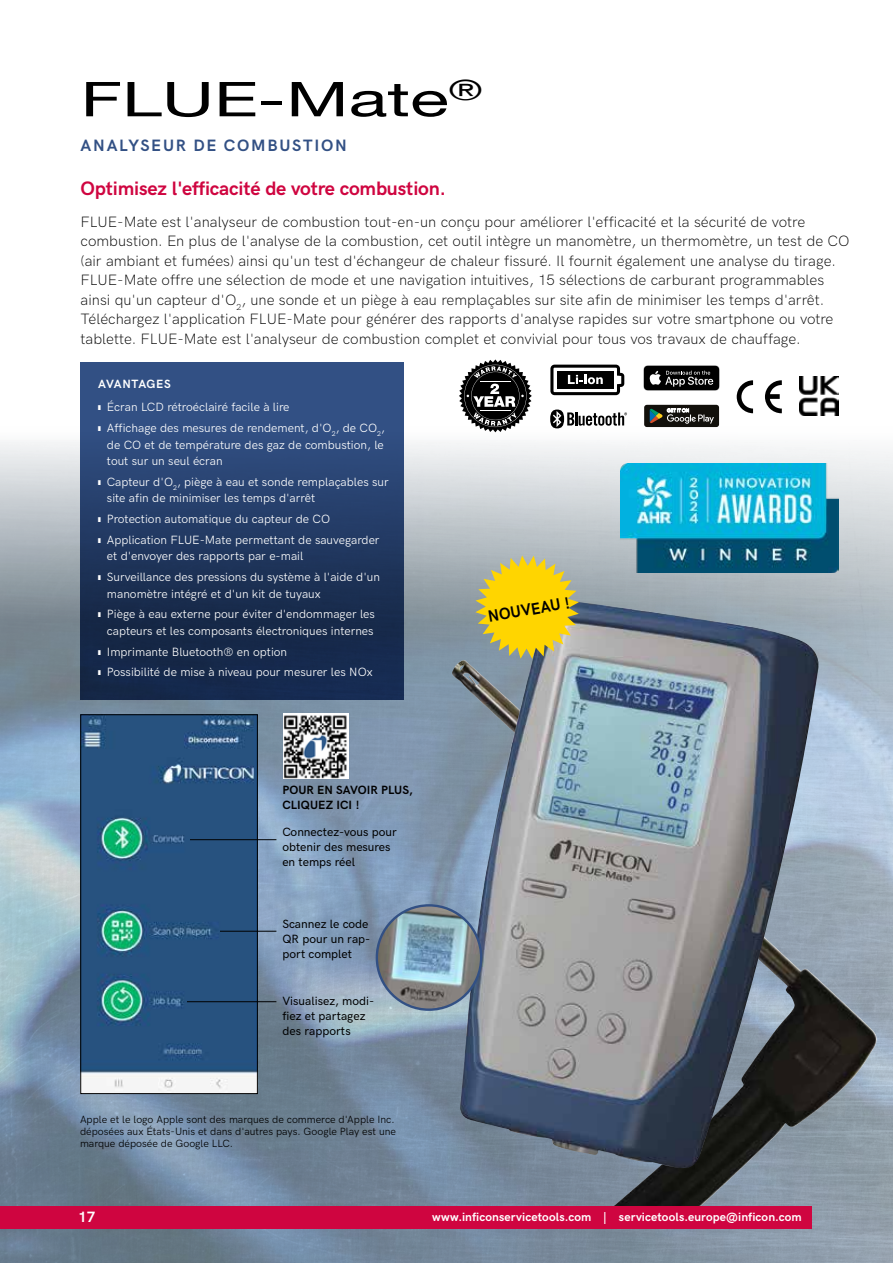
<style>
.page{position:relative;width:893px;height:1263px;background:#fff}
.page>*{position:absolute;margin:0;border:0;box-sizing:border-box;transform-origin:0 0}
.t1{font:48px "Helvetica Neue";color:#000;scale:1.5 1}
.t2{font:700 19.5px "HK Grotesk";letter-spacing:-.01em;color:#cf0540}
.t3{font:700 16.5px "HK Grotesk";letter-spacing:.105em;color:#325084}
.t4{font:700 16.5px "HK Grotesk";color:#000;scale:.94 1}
.t5{font:300 15px/19.5px "HK Grotesk";color:#000}
.t6{font:700 15px "HK Grotesk";color:#fff}
.t7{font:12px/16.5px "HK Grotesk";color:#fff}
.t8{font:500 12px/15px "HK Grotesk";color:#000}
.t9{font:700 12px "HK Grotesk";letter-spacing:.01em;color:#fff}
.t10{font:700 12px/15px "HK Grotesk";letter-spacing:.005em;color:#000}
.t11{font:700 12px "HK Grotesk";letter-spacing:.04em;color:#fff}
.t12{font:10.5px/12px "HK Grotesk";color:#000}
</style>
<div class="page">
<img style="left:0;top:427px;width:893px;height:836px">
<img style="left:451px;top:660px;width:428px;height:563px">
<img style="left:458px;top:600px;width:362px;height:569px">
<div style="left:0;top:1206px;width:812px;height:22px;background:#cf0540"></div>
<div style="left:80px;top:362px;width:324px;height:337px;background:linear-gradient(to bottom,#36568c,#10213f)"></div>
<img style="left:283px;top:714px;width:65px;height:65px">
<svg style="left:460px;top:541px;width:134px;height:133px;background:#bfb66b"></svg>
<img style="left:82px;top:716px;width:174px;height:376px">
<div style="left:80px;top:714px;width:178px;height:380px;border:1px solid #000"></div>
<hr style="left:190px;top:839px;width:86px;height:1px;background:#000">
<hr style="left:220px;top:931px;width:56px;height:1px;background:#000">
<hr style="left:187px;top:1001px;width:89px;height:1px;background:#000">
<img style="left:377px;top:905px;width:104px;height:105px;border-radius:52px">
<div style="left:376px;top:904px;width:106px;height:107px;border:2px solid #325084;border-radius:50%"></div>
<svg style="left:643px;top:365px;width:77px;height:26px;background:#383838"></svg>
<svg style="left:550px;top:409px;width:77px;height:19px"></svg>
<svg style="left:644px;top:405px;width:75px;height:22px;background:#363630"></svg>
<svg style="left:459px;top:359px;width:73px;height:73px"></svg>
<svg style="left:550px;top:365px;width:74px;height:30px"></svg>
<svg style="left:737px;top:380px;width:16px;height:33px"></svg>
<svg style="left:765px;top:380px;width:17px;height:33px"></svg>
<img style="left:799px;top:377px;width:39px;height:38px">
<img style="left:620px;top:464px;width:218px;height:109px">
<h1 class="t1" style="left:81px;top:65px;width:269px">FLUE-Mate<sup>®</sup></h1>
<p class="t3" style="left:81px;top:133px;width:268px">ANALYSEUR DE COMBUSTION</p>
<h2 class="t2" style="left:81px;top:173px;width:367px">Optimisez l'efficacité de votre combustion.</h2>
<p class="t5" style="left:81px;top:211px;width:770px">FLUE-Mate est l'analyseur de combustion tout-en-un conçu pour améliorer l'efficacité et la sécurité de votre combustion. En plus de l'analyse de la combustion, cet outil intègre un manomètre, un thermomètre, un test de CO (air ambiant et fumées) ainsi qu'un test d'échangeur de chaleur fissuré. Il fournit également une analyse du tirage.<br>FLUE-Mate offre une sélection de mode et une navigation intuitives, 15 sélections de carburant programmables ainsi qu'un capteur d'O<sub>2</sub>, une sonde et un piège à eau remplaçables sur site afin de minimiser les temps d'arrêt.<br>Téléchargez l'application FLUE-Mate pour générer des rapports d'analyse rapides sur votre smartphone ou votre tablette. FLUE-Mate est l'analyseur de combustion complet et convivial pour tous vos travaux de chauffage.</p>
<p class="t11" style="left:98px;top:375px;width:74px">AVANTAGES</p>
<p class="t7" style="left:98px;top:398px;width:193px">■ Écran LCD rétroéclairé facile à lire</p>
<p class="t7" style="left:107px;top:419px;width:279px;text-align:justify;text-indent:-9px">■ Affichage des mesures de rendement, d'O<sub>2</sub>, de CO<sub>2</sub>, de CO et de température des gaz de combustion, le tout sur un seul écran</p>
<p class="t7" style="left:107px;top:473px;width:283px;text-indent:-9px">■ Capteur d'O<sub>2</sub>, piège à eau et sonde remplaçables sur site afin de minimiser les temps d'arrêt</p>
<p class="t7" style="left:98px;top:510px;width:233px">■ Protection automatique du capteur de CO</p>
<p class="t7" style="left:107px;top:531px;width:274px;text-indent:-9px">■ Application FLUE-Mate permettant de sauvegarder et d'envoyer des rapports par e-mail</p>
<p class="t7" style="left:107px;top:568px;width:275px;text-indent:-9px">■ Surveillance des pressions du système à l'aide d'un manomètre intégré et d'un kit de tuyaux</p>
<p class="t7" style="left:98px;top:605px;width:278px;text-align:right">■ Piège à eau externe pour éviter d'endommager les capteurs et les composants électroniques internes</p>
<p class="t7" style="left:98px;top:642px;width:190px">■ Imprimante Bluetooth® en option</p>
<p class="t7" style="left:98px;top:663px;width:276px">■ Possibilité de mise à niveau pour mesurer les NOx</p>
<p class="t4" style="left:486px;top:604px;width:89px;rotate:-10deg">NOUVEAU !</p>
<p class="t10" style="left:282px;top:781px;width:132px">POUR EN SAVOIR PLUS,<br>CLIQUEZ ICI !</p>
<p class="t8" style="left:282px;top:824px;width:116px">Connectez-vous pour obtenir des mesures en temps réel</p>
<p class="t8" style="left:282px;top:915px;width:89px">Scannez le code<br>QR pour un rap&shy;port complet</p>
<p class="t8" style="left:282px;top:993px;width:93px">Visualisez, modi&shy;fiez et partagez des rapports</p>
<p class="t12" style="left:80px;top:1112px;width:318px">Apple et le logo Apple sont des marques de commerce d'Apple Inc. déposées aux États-Unis et dans d'autres pays. Google Play est une marque déposée de Google LLC.</p>
<p class="t6" style="left:78px;top:1206px;width:19px">17</p>
<p class="t9" style="left:432px;top:1208px;width:371px">www.inficonservicetools.com | servicetools.europe@inficon.com</p>
</div>
